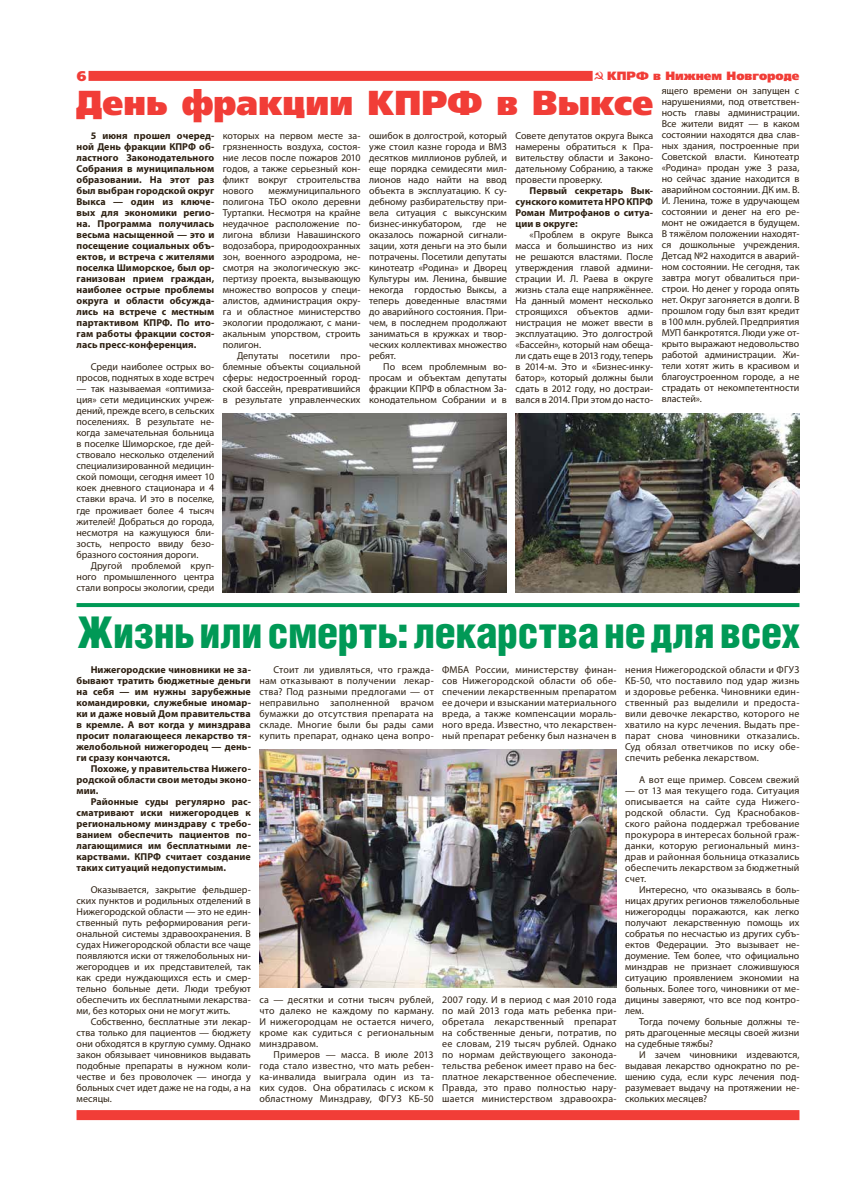
<style>
.page{position:relative;width:842px;height:1191px;background:#fff}
.page>*{position:absolute;margin:0;border:0;box-sizing:border-box;transform-origin:0 0}
.t1{font:42px "AG Letterica Demi Condensed C";letter-spacing:-.01em;color:#009956}
.t2{font:34.7px "AG Foreigner Ultra Black C";color:#f13d37;scale:.95 1}
.t3{font:14px "AG Foreigner XC";color:#f13d37}
.t4{font:12px "AG Foreigner Ultra Black C";color:#f13d37}
.t5{font:10px/11px "Myriad Pro";letter-spacing:.005em;color:#2e2113;text-align:justify}
.t6{font:700 10px/11px "Myriad Pro";letter-spacing:.005em;color:#2e2113;text-align:justify}
</style>
<div class="page">
<div style="left:77px;top:1110px;width:722px;height:10px;background:#f13d37"></div>
<div style="left:89px;top:71px;width:504px;height:10px;background:#f13d37"></div>
<img style="left:259px;top:749px;width:358px;height:238px">
<svg style="left:77px;top:603px;width:722px;height:4px;background:#049a58"></svg>
<img style="left:516px;top:413px;width:284px;height:179px">
<img style="left:223px;top:413px;width:284px;height:179px">
<h3 class="t3" style="left:77px;top:68px;width:11px">6</h3>
<p class="t4" style="left:607px;top:69px;width:194px">КПРФ в Нижнем Новгороде</p>
<h2 class="t2" style="left:77px;top:83px;width:608px">День фракции КПРФ в Выксе</h2>
<p class="t6" style="left:77px;top:130px;width:139px;text-indent:14px">5 июня прошел очеред&shy;ной День фракции КПРФ об&shy;ластного Законодательного Собрания в муниципальном образовании. На этот раз был выбран городской округ Выкса — один из ключе&shy;вых для экономики регио&shy;на. Программа получилась весьма насыщенной — это и посещение социальных объ&shy;ектов, и встреча с жителями поселка Шиморское, был ор&shy;ганизован прием граждан, наиболее острые проблемы округа и области обсужда&shy;лись на встрече с местным партактивом КПРФ. По ито&shy;гам работы фракции состоя&shy;лась пресс-конференция.</p>
<p class="t5" style="left:77px;top:361px;width:139px;text-align:right">Среди наиболее острых во&shy;просов, поднятых в ходе встреч</p>
<p class="t5" style="left:77px;top:383px;width:139px">— так называемая «оптимиза&shy;ция» сети медицинских учреж&shy;дений, прежде всего, в сельских поселениях. В результате не&shy;когда замечательная больница в поселке Шиморское, где дей&shy;ствовало несколько отделений специализированной медицин&shy;ской помощи, сегодня имеет 10 коек дневного стационара и 4 ставки врача. И это в поселке, где проживает более 4 тысяч жителей! Добраться до города, несмотря на кажущуюся бли&shy;зость, непросто ввиду безо&shy;бразного состояния дороги.</p>
<p class="t5" style="left:77px;top:559px;width:139px;text-indent:14px">Другой проблемой круп&shy;ного промышленного центра стали вопросы экологии, среди</p>
<p class="t5" style="left:223px;top:130px;width:139px">которых на первом месте за&shy;грязненность воздуха, состоя&shy;ние лесов после пожаров 2010 годов, а также серьезный кон&shy;фликт вокруг строительства нового</p>
<p class="t5" style="left:223px;top:185px;width:139px;text-indent:46px">межмуниципального полигона ТБО около деревни Туртапки. Несмотря на крайне неудачное расположение по&shy;лигона вблизи Навашинского водозабора, природоохранных зон, военного аэродрома, не&shy;смотря на экологическую экс&shy;пертизу проекта, вызывающую множество вопросов у специ&shy;алистов, администрация окру&shy;га и областное министерство экологии продолжают, с мани&shy;акальным упорством, строить полигон.</p>
<p class="t5" style="left:223px;top:350px;width:139px;text-indent:14px">Депутаты посетили про&shy;блемные объекты социальной сферы: недостроенный город&shy;ской бассейн, превратившийся в результате управленческих</p>
<p class="t5" style="left:369px;top:130px;width:139px">ошибок в долгострой, который уже стоил казне города и ВМЗ десятков миллионов рублей, и еще порядка семидесяти мил&shy;лионов надо найти на ввод объекта в эксплуатацию. К су&shy;дебному разбирательству при&shy;вела ситуация с выксунским бизнес-инкубатором, где не оказалось пожарной сигнали&shy;зации, хотя деньги на это были потрачены. Посетили депутаты кинотеатр «Родина» и Дворец Культуры им. Ленина, бывшие некогда гордостью Выксы, а теперь доведенные властями до аварийного состояния. При&shy;чем, в последнем продолжают заниматься в кружках и твор&shy;ческих коллективах множество ребят.</p>
<p class="t5" style="left:369px;top:361px;width:139px;text-indent:14px">По всем проблемным во&shy;просам и объектам депутаты фракции КПРФ в областном За&shy;конодательном Собрании и в</p>
<p class="t5" style="left:515px;top:130px;width:139px">Совете депутатов округа Выкса намерены обратиться к Пра&shy;вительству области и Законо&shy;дательному Собранию, а также провести проверку.</p>
<p class="t6" style="left:515px;top:185px;width:139px;text-indent:14px">Первый секретарь Вык&shy;сунского комитета НРО КПРФ Роман Митрофанов о ситуа&shy;ции в округе:</p>
<p class="t5" style="left:515px;top:229px;width:139px;text-indent:14px">«Проблем в округе Выкса масса и большинство из них не решаются властями. После утверждения главой админи&shy;страции И. Л. Раева в округе жизнь стала еще напряжённее.<br>На данный момент несколько строящихся объектов адми&shy;нистрация не может ввести в эксплуатацию. Это долгострой «Бассейн», который нам обеща&shy;ли сдать еще в 2013 году, теперь в 2014-м. Это и «Бизнес-инку&shy;батор», который должны были сдать в 2012 году, но достраи&shy;вался в 2014. При этом до насто-</p>
<p class="t5" style="left:662px;top:85px;width:139px">ящего времени он запущен с нарушениями, под ответствен&shy;ность главы администрации.<br>Все жители видят — в каком состоянии находятся два слав&shy;ных здания, построенные при Советской власти. Кинотеатр «Родина» продан уже 3 раза, но сейчас здание находится в аварийном состоянии. ДК им. В.<br>И. Ленина, тоже в удручающем состоянии и денег на его ре&shy;монт не ожидается в будущем.<br>В тяжёлом положении находят&shy;ся дошкольные учреждения.<br>Детсад №2 находится в аварий&shy;ном состоянии. Не сегодня, так завтра могут обвалиться при&shy;строи. Но денег у города опять нет. Округ загоняется в долги. В прошлом году был взят кредит в 100 млн. рублей. Предприятия МУП банкротятся. Люди уже от&shy;крыто выражают недовольство работой администрации. Жи&shy;тели хотят жить в красивом и благоустроенном городе, а не страдать от некомпетентности властей».</p>
<h1 class="t1" style="left:77px;top:607px;width:724px">Жизнь или смерть: лекарства не для всех</h1>
<p class="t6" style="left:77px;top:664px;width:176px;text-indent:14px">Нижегородские чиновники не за&shy;бывают тратить бюджетные деньги на себя — им нужны зарубежные командировки, служебные иномар&shy;ки и даже новый Дом правительства в кремле. А вот когда у минздрава просит полагающееся лекарство тя&shy;желобольной нижегородец — день&shy;ги сразу кончаются.</p>
<p class="t6" style="left:77px;top:763px;width:176px;text-indent:14px">Похоже, у правительства Нижего&shy;родской области свои методы эконо&shy;мии.</p>
<p class="t6" style="left:77px;top:796px;width:176px;text-indent:14px">Районные суды регулярно рас&shy;сматривают иски нижегородцев к региональному минздраву с требо&shy;ванием обеспечить пациентов по&shy;лагающимися им бесплатными ле&shy;карствами. КПРФ считает создание таких ситуаций недопустимым.</p>
<p class="t5" style="left:77px;top:884px;width:176px;text-indent:14px">Оказывается, закрытие фельдшер&shy;ских пунктов и родильных отделений в Нижегородской области — это не един&shy;ственный путь реформирования реги&shy;ональной системы здравоохранения. В судах Нижегородской области все чаще появляются иски от тяжелобольных ни&shy;жегородцев и их представителей, так как среди нуждающихся есть и смер&shy;тельно больные дети. Люди требуют обеспечить их бесплатными лекарства&shy;ми, без которых они не могут жить.</p>
<p class="t5" style="left:77px;top:1016px;width:176px;text-indent:14px">Собственно, бесплатные эти лекар&shy;ства только для пациентов — бюджету они обходятся в круглую сумму. Однако закон обязывает чиновников выдавать подобные препараты в нужном коли&shy;честве и без проволочек — иногда у больных счет идет даже не на годы, а на месяцы.</p>
<p class="t5" style="left:259px;top:664px;width:176px;text-indent:14px">Стоит ли удивляться, что гражда&shy;нам отказывают в получении лекар&shy;ства? Под разными предлогами — от неправильно заполненной врачом бумажки до отсутствия препарата на складе. Многие были бы рады сами купить препарат, однако цена вопро-</p>
<p class="t5" style="left:259px;top:994px;width:176px">са — десятки и сотни тысяч рублей, что далеко не каждому по карману.<br>И нижегородцам не остается ничего, кроме как судиться с региональным минздравом.</p>
<p class="t5" style="left:259px;top:1049px;width:176px;text-indent:14px">Примеров — масса. В июле 2013 года стало известно, что мать ребен&shy;ка-инвалида выиграла один из та&shy;ких судов. Она обратилась с иском к областному Минздраву, ФГУЗ КБ-50</p>
<p class="t5" style="left:442px;top:664px;width:176px">ФМБА России, министерству финан&shy;сов Нижегородской области об обе&shy;спечении лекарственным препаратом ее дочери и взыскании материального вреда, а также компенсации мораль&shy;ного вреда. Известно, что лекарствен&shy;ный препарат ребенку был назначен в</p>
<p class="t5" style="left:442px;top:994px;width:176px">2007 году. И в период с мая 2010 года по май 2013 года мать ребенка при&shy;обретала лекарственный препарат на собственные деньги, потратив, по ее словам, 219 тысяч рублей. Однако по нормам действующего законода&shy;тельства ребенок имеет право на бес&shy;платное лекарственное обеспечение.<br>Правда, это право полностью нару&shy;шается министерством здравоохра-</p>
<p class="t5" style="left:625px;top:664px;width:176px">нения Нижегородской области и ФГУЗ КБ-50, что поставило под удар жизнь и здоровье ребенка. Чиновники един&shy;ственный раз выделили и предоста&shy;вили девочке лекарство, которого не хватило на курс лечения. Выдать пре&shy;парат снова чиновники отказались.<br>Суд обязал ответчиков по иску обе&shy;спечить ребенка лекарством.</p>
<p class="t5" style="left:639px;top:774px;width:162px">А вот еще пример. Совсем свежий</p>
<p class="t5" style="left:625px;top:785px;width:176px">— от 13 мая текущего года. Ситуация описывается на сайте суда Нижего&shy;родской области. Суд Краснобаков&shy;ского района поддержал требование прокурора в интересах больной граж&shy;данки, которую региональный минз&shy;драв и районная больница отказались обеспечить лекарством за бюджетный счет.</p>
<p class="t5" style="left:625px;top:884px;width:176px;text-indent:14px">Интересно, что оказываясь в боль&shy;ницах других регионов тяжелобольные нижегородцы поражаются, как легко получают лекарственную помощь их собратья по несчастью из других субъ&shy;ектов Федерации. Это вызывает не&shy;доумение. Тем более, что официально минздрав не признает сложившуюся ситуацию проявлением экономии на больных. Более того, чиновники от ме&shy;дицины заверяют, что все под контро&shy;лем.</p>
<p class="t5" style="left:625px;top:1016px;width:176px;text-indent:14px">Тогда почему больные должны те&shy;рять драгоценные месяцы своей жизни на судебные тяжбы?</p>
<p class="t5" style="left:625px;top:1049px;width:176px;text-indent:14px">И зачем чиновники издеваются, выдавая лекарство однократно по ре&shy;шению суда, если курс лечения под&shy;разумевает выдачу на протяжении не&shy;скольких месяцев?</p>
</div>
